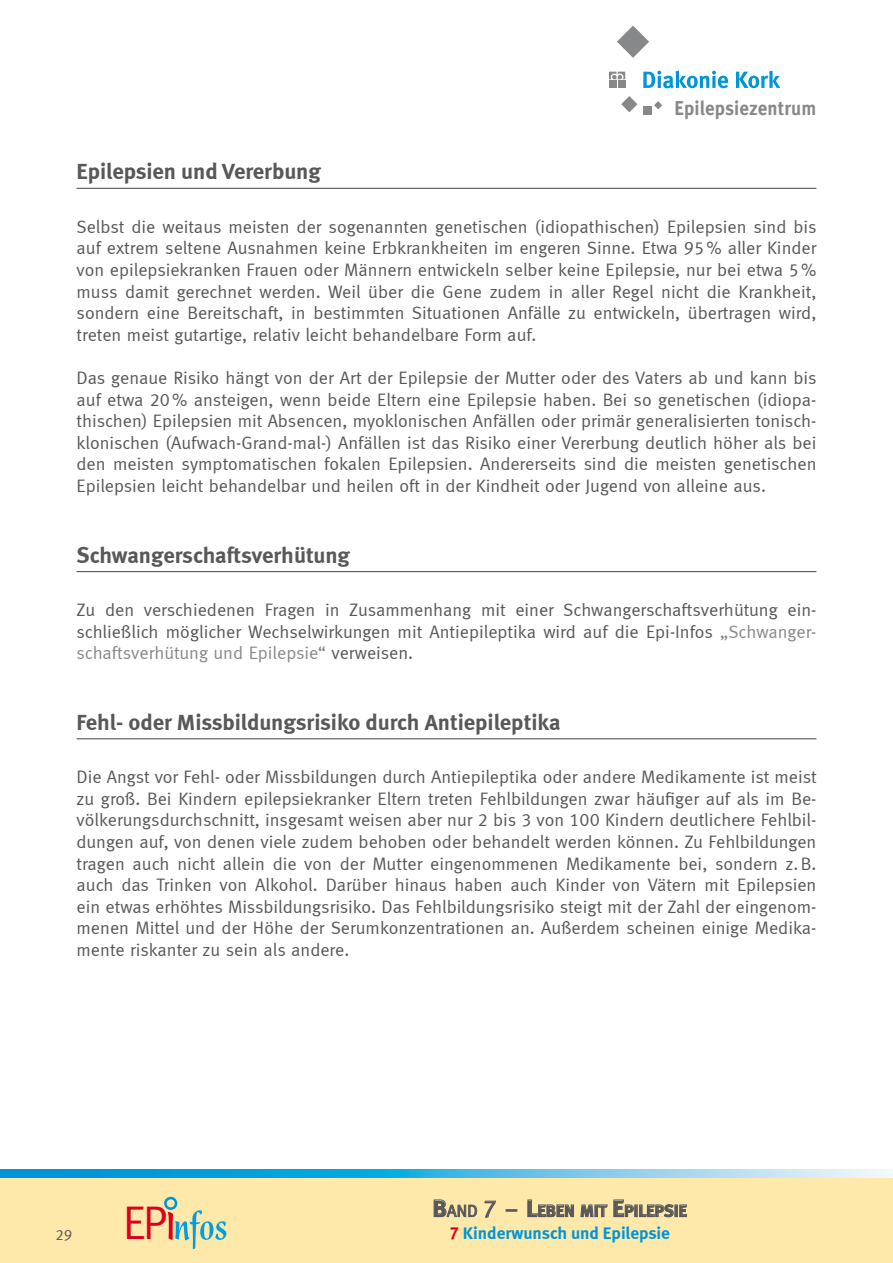
<style>
.page{position:relative;width:893px;height:1263px;background:#fff}
.page>*{position:absolute;margin:0;border:0;box-sizing:border-box;transform-origin:0 0}
.t1{font:47.1px "Meta Normal LF";color:#db001b;scale:.94 1}
.t2{font:700 22.5px "Meta Normal LF";letter-spacing:-.005em;color:#58585a}
.t3{font:700 19.95px "Meta Normal LF";letter-spacing:.01em;color:#87888a;scale:.94 1}
.t4{font:18px/21.6px "Meta Normal LF";color:#58585a;text-align:justify}
.t5{font:700 17.25px "Meta Normal LF";color:#0095d8}
.t6{font:700 16.8px "Meta Normal LF";color:#58585a}
.t7{font:15px "Meta Normal LF";color:#58585a}
.s1{color:#87888a}
.s2{font-size:24px}
.s3{font-weight:400}
.s4{font-weight:400;font-size:24px}
.s5{color:#db001b}
</style>
<div class="page">
<div style="left:0;top:1178px;width:893px;height:85px;background:#ffe9aa"></div>
<svg style="left:0;top:1169px;width:893px;height:9px;background:#51bbe6"></svg>
<svg style="left:643px;top:71px;width:85px;height:18px"></svg>
<svg style="left:736px;top:71px;width:44px;height:17px"></svg>
<svg style="left:617px;top:26px;width:32px;height:32px"></svg>
<svg style="left:621px;top:96px;width:16px;height:16px"></svg>
<div style="left:643px;top:107px;width:8px;height:8px;background:#87888a"></div>
<svg style="left:654px;top:101px;width:8px;height:8px"></svg>
<div style="left:618px;top:81px;width:7px;height:7px;background:#87888a"></div>
<div style="left:609px;top:81px;width:7px;height:7px;background:#87888a"></div>
<svg style="left:609px;top:72px;width:16px;height:7px"></svg>
<div style="left:164px;top:1197px;width:13px;height:13px;border:3px solid #0095d8;border-radius:50%"></div>
<svg style="left:168px;top:1210px;width:58px;height:39px"></svg>
<svg style="left:433px;top:1199px;width:44px;height:19px"></svg>
<svg style="left:484px;top:1200px;width:12px;height:18px"></svg>
<svg style="left:527px;top:1199px;width:47px;height:18px"></svg>
<svg style="left:580px;top:1199px;width:107px;height:18px"></svg>
<hr style="left:77px;top:188px;width:739px;height:1px;background:#58585a">
<hr style="left:77px;top:571px;width:739px;height:1px;background:#58585a">
<hr style="left:77px;top:738px;width:739px;height:1px;background:#58585a">
<p class="t3" style="left:675px;top:96px;width:152px">Epilepsiezentrum</p>
<p class="t2" style="left:77px;top:158px;width:246px">Epilepsien und Vererbung</p>
<p class="t4" style="left:77px;top:215px;width:742px">Selbst die weitaus meisten der sogenannten genetischen (idiopathischen) Epilepsien sind bis auf extrem seltene Ausnahmen keine Erbkrankheiten im engeren Sinne. Etwa 95% aller Kinder von epilepsiekranken Frauen oder Männern entwickeln selber keine Epilepsie, nur bei etwa 5% muss damit gerechnet werden. Weil über die Gene zudem in aller Regel nicht die Krankheit, sondern eine Bereitschaft, in bestimmten Situationen Anfälle zu entwickeln, übertragen wird, treten meist gutartige, relativ leicht behandelbare Form auf.</p>
<p class="t4" style="left:77px;top:367px;width:742px">Das genaue Risiko hängt von der Art der Epilepsie der Mutter oder des Vaters ab und kann bis auf etwa 20% ansteigen, wenn beide Eltern eine Epilepsie haben. Bei so genetischen (idiopa&shy;thischen) Epilepsien mit Absencen, myoklonischen Anfällen oder primär generalisierten tonisch&shy;klonischen (Aufwach-Grand-mal-) Anfällen ist das Risiko einer Vererbung deutlich höher als bei den meisten symptomatischen fokalen Epilepsien. Andererseits sind die meisten genetischen Epilepsien leicht behandelbar und heilen oft in der Kindheit oder Jugend von alleine aus.</p>
<p class="t2" style="left:77px;top:541px;width:275px">Schwangerschaftsverhütung</p>
<p class="t4" style="left:77px;top:599px;width:741px">Zu den verschiedenen Fragen in Zusammenhang mit einer Schwangerschaftsverhütung ein&shy;schließlich möglicher Wechselwirkungen mit Antiepileptika wird auf die Epi-Infos <span class="s1">„Schwanger&shy;schaftsverhütung und Epilepsie“</span> verweisen.</p>
<p class="t2" style="left:77px;top:708px;width:486px">Fehl- oder Missbildungsrisiko durch Antiepileptika</p>
<p class="t4" style="left:77px;top:766px;width:742px">Die Angst vor Fehl- oder Missbildungen durch Antiepileptika oder andere Medikamente ist meist zu groß. Bei Kindern epilepsiekranker Eltern treten Fehlbildungen zwar häufiger auf als im Be&shy;völkerungsdurchschnitt, insgesamt weisen aber nur 2 bis 3 von 100 Kindern deutlichere Fehlbil&shy;dungen auf, von denen viele zudem behoben oder behandelt werden können. Zu Fehlbildungen tragen auch nicht allein die von der Mutter eingenommenen Medikamente bei, sondern z.B. auch das Trinken von Alkohol. Darüber hinaus haben auch Kinder von Vätern mit Epilepsien ein etwas erhöhtes Missbildungsrisiko. Das Fehlbildungsrisiko steigt mit der Zahl der eingenom&shy;menen Mittel und der Höhe der Serumkonzentrationen an. Außerdem scheinen einige Medika&shy;mente riskanter zu sein als andere.</p>
<p class="t7" style="left:55px;top:1226px;width:18px">29</p>
<h1 class="t1" style="left:123px;top:1196px;width:48px">EP</h1>
<p class="t6" style="left:432px;top:1201px;width:256px"><span class="s2">B</span><span class="s3">and</span> <span class="s4">7</span> <span class="s2">–</span> <span class="s2">L</span>EBEN MIT <span class="s2">E</span>PILEPSIE</p>
<p class="t5" style="left:449px;top:1223px;width:222px"><span class="s5">7</span> Kinderwunsch und Epilepsie</p>
</div>
